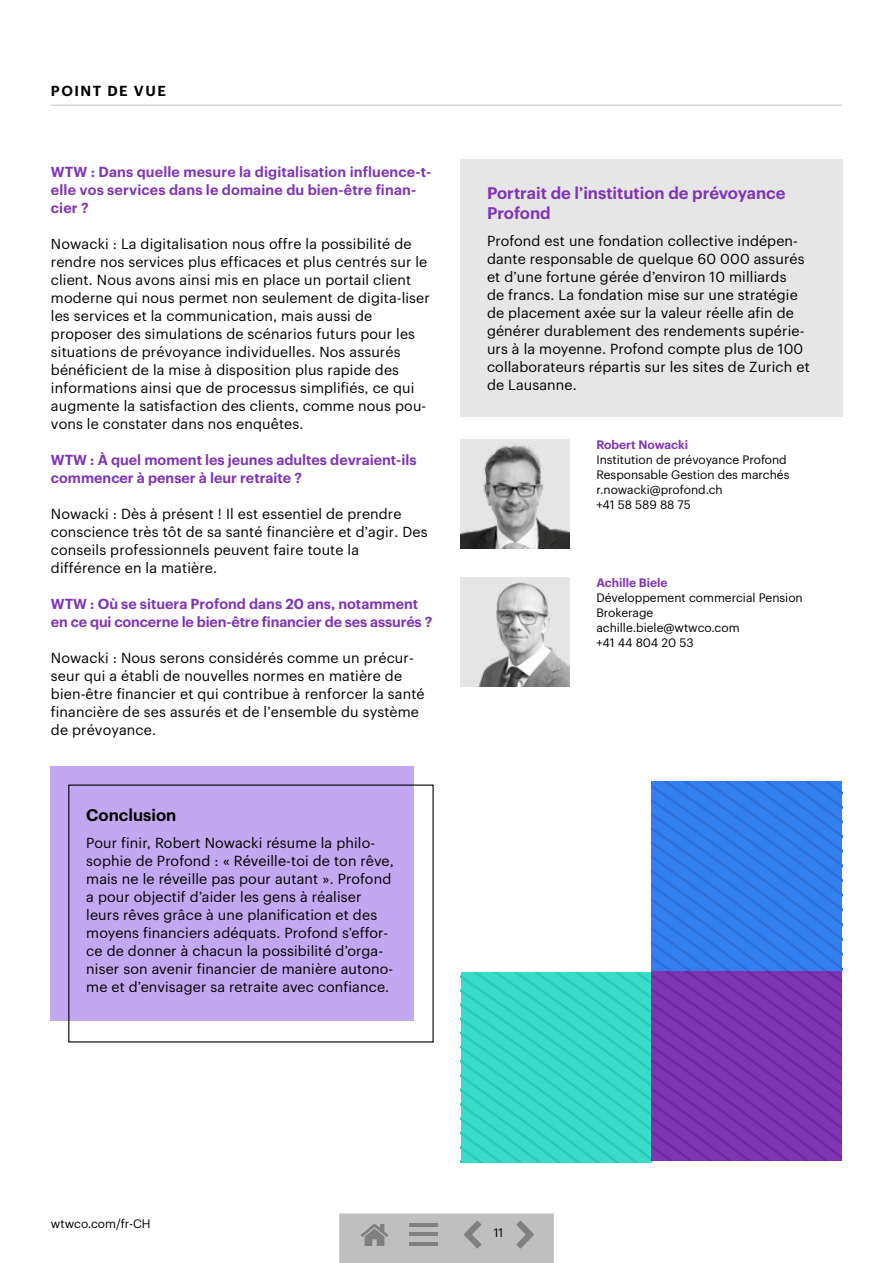
<style>
.page{position:relative;width:893px;height:1263px;background:#fff}
.page>*{position:absolute;margin:0;border:0;box-sizing:border-box;transform-origin:0 0}
.t1{font:600 16.5px/19.5px "Graphik";color:#7f35b2}
.t2{font:600 16.5px "Graphik";color:#000}
.t3{font:14.25px/18px "Graphik";letter-spacing:.01em;color:#000}
.t4{font:600 14.25px/18px "Graphik";color:#7f35b2}
.t5{font:600 14.25px "Graphik";letter-spacing:.105em;color:#000}
.t6{font:12px/15px "Graphik";color:#000}
.t7{font:600 12px "Graphik";color:#7f35b2}
</style>
<div class="page">
<hr style="left:51px;top:105px;width:791px;height:1px;background:#bfbfbf">
<div style="left:50px;top:766px;width:364px;height:255px;background:#c2a8f0"></div>
<div style="left:460px;top:159px;width:382px;height:258px;background:#e6e6e6"></div>
<div style="left:460px;top:439px;width:109px;height:109px;background:#e6e6e6"></div>
<img style="left:460px;top:445px;width:109px;height:103px">
<img style="left:460px;top:577px;width:109px;height:110px">
<svg style="left:461px;top:781px;width:381px;height:382px"></svg>
<svg style="left:339px;top:1213px;width:215px;height:50px;background:#b9b9b9"></svg>
<p class="t5" style="left:51px;top:80px;width:116px">POINT DE VUE</p>
<p class="t4" style="left:51px;top:161px;width:382px">WTW : Dans quelle mesure la digitalisation influence-t&shy;elle vos services dans le domaine du bien-être finan&shy;cier ?</p>
<p class="t3" style="left:51px;top:234px;width:380px">Nowacki : La digitalisation nous offre la possibilité de rendre nos services plus efficaces et plus centrés sur le client. Nous avons ainsi mis en place un portail client moderne qui nous permet non seulement de digita-liser les services et la communication, mais aussi de proposer des simulations de scénarios futurs pour les situations de prévoyance individuelles. Nos assurés bénéficient de la mise à disposition plus rapide des informations ainsi que de processus simplifiés, ce qui augmente la satisfaction des clients, comme nous pou&shy;vons le constater dans nos enquêtes.</p>
<p class="t4" style="left:51px;top:449px;width:367px">WTW : À quel moment les jeunes adultes devraient-ils commencer à penser à leur retraite ?</p>
<p class="t3" style="left:51px;top:504px;width:378px">Nowacki : Dès à présent ! Il est essentiel de prendre conscience très tôt de sa santé financière et d’agir. Des conseils professionnels peuvent faire toute la différence en la matière.</p>
<p class="t4" style="left:51px;top:593px;width:383px">WTW : Où se situera Profond dans 20 ans, notamment en ce qui concerne le bien-être financier de ses assurés ?</p>
<p class="t3" style="left:51px;top:648px;width:375px">Nowacki : Nous serons considérés comme un précur&shy;seur qui a établi de nouvelles normes en matière de bien-être financier et qui contribue à renforcer la santé financière de ses assurés et de l’ensemble du système de prévoyance.</p>
<p class="t2" style="left:86px;top:802px;width:92px">Conclusion</p>
<p class="t3" style="left:86px;top:832px;width:309px">Pour finir, Robert Nowacki résume la philo&shy;sophie de Profond : « Réveille-toi de ton rêve, mais ne le réveille pas pour autant ». Profond a pour objectif d’aider les gens à réaliser leurs rêves grâce à une planification et des moyens financiers adéquats. Profond s’effor&shy;ce de donner à chacun la possibilité d’orga&shy;niser son avenir financier de manière autono&shy;me et d’envisager sa retraite avec confiance.</p>
<p class="t1" style="left:487px;top:182px;width:300px">Portrait de l’institution de prévoyance<br>Profond</p>
<p class="t3" style="left:487px;top:230px;width:324px">Profond est une fondation collective indépen&shy;dante responsable de quelque 60 000 assurés et d’une fortune gérée d’environ 10 milliards<br>de francs. La fondation mise sur une stratégie de placement axée sur la valeur réelle afin de générer durablement des rendements supérie&shy;urs à la moyenne. Profond compte plus de 100 collaborateurs répartis sur les sites de Zurich et de Lausanne.</p>
<p class="t7" style="left:596px;top:435px;width:93px">Robert Nowacki</p>
<p class="t6" style="left:596px;top:451px;width:195px">Institution de prévoyance Profond<br>Responsable Gestion des marchés r.nowacki@profond.ch<br>+41 58 589 88 75</p>
<p class="t7" style="left:596px;top:573px;width:73px">Achille Biele</p>
<p class="t6" style="left:596px;top:589px;width:208px">Développement commercial Pension<br>Brokerage<br>achille.biele@wtwco.com<br>+41 44 804 20 53</p>
<p class="t6" style="left:51px;top:1215px;width:101px">wtwco.com/fr-CH</p>
<p class="t6" style="left:494px;top:1224px;width:11px">11</p>
</div>
